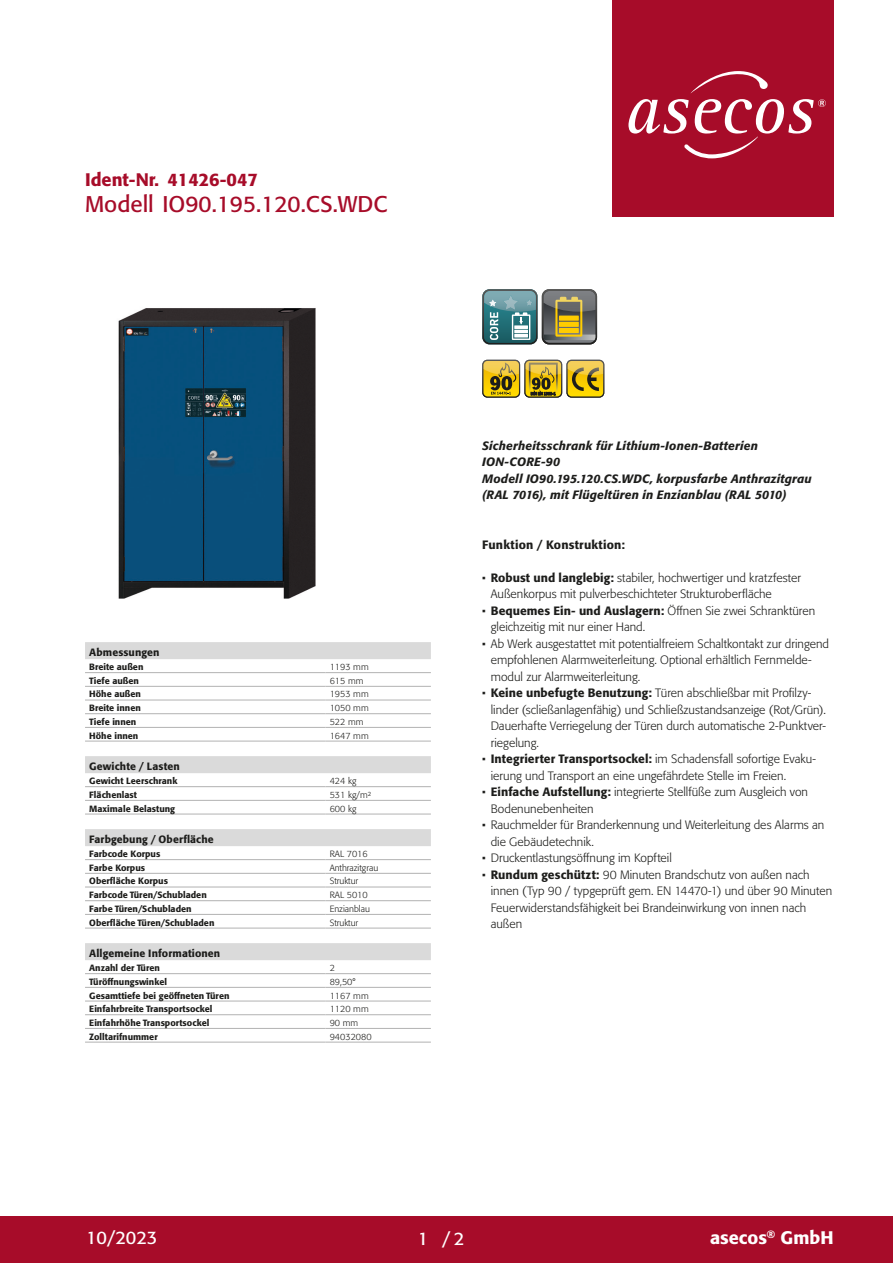
<style>
.page{position:relative;width:893px;height:1263px;background:#fff}
.page>*{position:absolute;margin:0;border:0;box-sizing:border-box;transform-origin:0 0}
.t1{font:22.5px "Formata Pro";color:#a70c29}
.t2{font:500 18px "Formata Pro";color:#a70c29}
.t3{font:500 18px "Formata Pro";color:#fff}
.t4{font:18px "Formata Pro";color:#fff}
.t5{font:300 12px/16.5px "Formata Pro";color:#1d1d1b}
.t6{font:italic 500 12px/16.5px "Formata Pro";letter-spacing:.015em;color:#1d1d1b}
.t7{font:500 12px "Formata Pro";letter-spacing:.015em;color:#1d1d1b}
.t8{font:500 10.5px "Formata Pro";letter-spacing:.01em;color:#1d1d1b}
.t9{font:500 9px "Formata Pro";color:#1d1d1b}
.t10{font:300 9px "Formata Pro";color:#1d1d1b}
.s1{font-weight:500}
</style>
<div class="page">
<div style="left:0;top:1216px;width:893px;height:47px;background:#a70c29"></div>
<div style="left:612px;top:0;width:221px;height:217px;background:#a70c29"></div>
<svg style="left:691px;top:71px;width:77px;height:22px"></svg>
<svg style="left:628px;top:99px;width:198px;height:60px"></svg>
<img style="left:118px;top:308px;width:198px;height:291px">
<div style="left:85px;top:642px;width:346px;height:17px;background:#dadada"></div>
<hr style="left:85px;top:672px;width:240px;height:1px;background:#b2b2b2">
<hr style="left:325px;top:672px;width:106px;height:1px;background:#b2b2b2">
<hr style="left:85px;top:686px;width:240px;height:1px;background:#b2b2b2">
<hr style="left:325px;top:686px;width:106px;height:1px;background:#b2b2b2">
<hr style="left:85px;top:700px;width:240px;height:1px;background:#b2b2b2">
<hr style="left:325px;top:700px;width:106px;height:1px;background:#b2b2b2">
<hr style="left:85px;top:713px;width:240px;height:1px;background:#b2b2b2">
<hr style="left:325px;top:713px;width:106px;height:1px;background:#b2b2b2">
<hr style="left:85px;top:727px;width:240px;height:1px;background:#b2b2b2">
<hr style="left:325px;top:727px;width:106px;height:1px;background:#b2b2b2">
<hr style="left:85px;top:741px;width:240px;height:1px;background:#b2b2b2">
<hr style="left:325px;top:741px;width:106px;height:1px;background:#b2b2b2">
<div style="left:85px;top:756px;width:346px;height:17px;background:#dadada"></div>
<hr style="left:85px;top:786px;width:240px;height:1px;background:#b2b2b2">
<hr style="left:325px;top:786px;width:106px;height:1px;background:#b2b2b2">
<hr style="left:85px;top:800px;width:240px;height:1px;background:#b2b2b2">
<hr style="left:325px;top:800px;width:106px;height:1px;background:#b2b2b2">
<hr style="left:85px;top:814px;width:240px;height:1px;background:#b2b2b2">
<hr style="left:325px;top:814px;width:106px;height:1px;background:#b2b2b2">
<div style="left:85px;top:829px;width:346px;height:17px;background:#dadada"></div>
<hr style="left:85px;top:859px;width:240px;height:1px;background:#b2b2b2">
<hr style="left:325px;top:859px;width:106px;height:1px;background:#b2b2b2">
<hr style="left:85px;top:873px;width:240px;height:1px;background:#b2b2b2">
<hr style="left:325px;top:873px;width:106px;height:1px;background:#b2b2b2">
<hr style="left:85px;top:887px;width:240px;height:1px;background:#b2b2b2">
<hr style="left:325px;top:887px;width:106px;height:1px;background:#b2b2b2">
<hr style="left:85px;top:900px;width:240px;height:1px;background:#b2b2b2">
<hr style="left:325px;top:900px;width:106px;height:1px;background:#b2b2b2">
<hr style="left:85px;top:914px;width:240px;height:1px;background:#b2b2b2">
<hr style="left:325px;top:914px;width:106px;height:1px;background:#b2b2b2">
<hr style="left:85px;top:928px;width:240px;height:1px;background:#b2b2b2">
<hr style="left:325px;top:928px;width:106px;height:1px;background:#b2b2b2">
<div style="left:85px;top:943px;width:346px;height:17px;background:#dadada"></div>
<hr style="left:85px;top:973px;width:240px;height:1px;background:#b2b2b2">
<hr style="left:325px;top:973px;width:106px;height:1px;background:#b2b2b2">
<hr style="left:85px;top:987px;width:240px;height:1px;background:#b2b2b2">
<hr style="left:325px;top:987px;width:106px;height:1px;background:#b2b2b2">
<hr style="left:85px;top:1001px;width:240px;height:1px;background:#b2b2b2">
<hr style="left:325px;top:1001px;width:106px;height:1px;background:#b2b2b2">
<hr style="left:85px;top:1014px;width:240px;height:1px;background:#b2b2b2">
<hr style="left:325px;top:1014px;width:106px;height:1px;background:#b2b2b2">
<hr style="left:85px;top:1028px;width:240px;height:1px;background:#b2b2b2">
<hr style="left:325px;top:1028px;width:106px;height:1px;background:#b2b2b2">
<hr style="left:85px;top:1042px;width:240px;height:1px;background:#b2b2b2">
<hr style="left:325px;top:1042px;width:106px;height:1px;background:#b2b2b2">
<svg style="left:482px;top:289px;width:115px;height:55px;background:#75897b"></svg>
<svg style="left:482px;top:360px;width:122px;height:38px;background:#bba237"></svg>
<h2 class="t2" style="left:85px;top:168px;width:174px">Ident-Nr. 41426-047</h2>
<h1 class="t1" style="left:85px;top:190px;width:304px">Modell IO90.195.120.CS.WDC</h1>
<p class="t8" style="left:89px;top:645px;width:72px">Abmessungen</p>
<p class="t9" style="left:89px;top:661px;width:56px">Breite außen</p>
<p class="t10" style="left:330px;top:661px;width:40px">1193 mm</p>
<p class="t9" style="left:89px;top:675px;width:51px">Tiefe außen</p>
<p class="t10" style="left:330px;top:675px;width:35px">615 mm</p>
<p class="t9" style="left:89px;top:688px;width:53px">Höhe außen</p>
<p class="t10" style="left:330px;top:689px;width:40px">1953 mm</p>
<p class="t9" style="left:89px;top:702px;width:53px">Breite innen</p>
<p class="t10" style="left:330px;top:702px;width:40px">1050 mm</p>
<p class="t9" style="left:89px;top:716px;width:49px">Tiefe innen</p>
<p class="t10" style="left:330px;top:716px;width:35px">522 mm</p>
<p class="t9" style="left:89px;top:729px;width:51px">Höhe innen</p>
<p class="t10" style="left:330px;top:730px;width:40px">1647 mm</p>
<p class="t8" style="left:89px;top:759px;width:92px">Gewichte / Lasten</p>
<p class="t9" style="left:89px;top:775px;width:90px">Gewicht Leerschrank</p>
<p class="t10" style="left:330px;top:775px;width:28px">424 kg</p>
<p class="t9" style="left:89px;top:789px;width:49px">Flächenlast</p>
<p class="t10" style="left:330px;top:789px;width:43px">531 kg/m²</p>
<p class="t9" style="left:89px;top:802px;width:87px">Maximale Belastung</p>
<p class="t10" style="left:330px;top:803px;width:28px">600 kg</p>
<p class="t8" style="left:89px;top:832px;width:126px">Farbgebung / Oberfläche</p>
<p class="t9" style="left:89px;top:848px;width:73px">Farbcode Korpus</p>
<p class="t10" style="left:330px;top:848px;width:40px">RAL 7016</p>
<p class="t9" style="left:89px;top:862px;width:57px">Farbe Korpus</p>
<p class="t10" style="left:330px;top:862px;width:50px">Anthrazitgrau</p>
<p class="t9" style="left:89px;top:875px;width:80px">Oberfläche Korpus</p>
<p class="t10" style="left:330px;top:876px;width:30px">Struktur</p>
<p class="t9" style="left:89px;top:889px;width:119px">Farbcode Türen/Schubladen</p>
<p class="t10" style="left:330px;top:889px;width:40px">RAL 5010</p>
<p class="t9" style="left:89px;top:903px;width:104px">Farbe Türen/Schubladen</p>
<p class="t10" style="left:330px;top:903px;width:42px">Enzianblau</p>
<p class="t9" style="left:89px;top:916px;width:127px">Oberfläche Türen/Schubladen</p>
<p class="t10" style="left:330px;top:917px;width:30px">Struktur</p>
<p class="t8" style="left:89px;top:946px;width:132px">Allgemeine Informationen</p>
<p class="t9" style="left:89px;top:962px;width:72px">Anzahl der Türen</p>
<p class="t10" style="left:330px;top:962px;width:7px">2</p>
<p class="t9" style="left:89px;top:976px;width:79px">Türöffnungswinkel</p>
<p class="t10" style="left:330px;top:976px;width:28px">89,50°</p>
<p class="t9" style="left:89px;top:989px;width:142px">Gesamttiefe bei geöffneten Türen</p>
<p class="t10" style="left:330px;top:990px;width:40px">1167 mm</p>
<p class="t9" style="left:89px;top:1003px;width:125px">Einfahrbreite Transportsockel</p>
<p class="t10" style="left:330px;top:1003px;width:40px">1120 mm</p>
<p class="t9" style="left:89px;top:1017px;width:122px">Einfahrhöhe Transportsockel</p>
<p class="t10" style="left:330px;top:1017px;width:30px">90 mm</p>
<p class="t9" style="left:89px;top:1030px;width:70px">Zolltarifnummer</p>
<p class="t10" style="left:330px;top:1031px;width:43px">94032080</p>
<p class="t6" style="left:482px;top:437px;width:331px">Sicherheitsschrank für Lithium-Ionen-Batterien ION-CORE-90<br>Modell IO90.195.120.CS.WDC, korpusfarbe Anthrazitgrau (RAL 7016), mit Flügeltüren in Enzianblau (RAL 5010)</p>
<p class="t7" style="left:482px;top:537px;width:144px">Funktion / Konstruktion:</p>
<p class="t5" style="left:491px;top:569px;width:312px;text-indent:-9px">• <span class="s1">Robust und langlebig:</span> stabiler, hochwertiger und kratzfester<br>Außenkorpus mit pulverbeschichteter Strukturoberfläche</p>
<p class="t5" style="left:491px;top:602px;width:326px;text-indent:-9px">• <span class="s1">Bequemes Ein- und Auslagern:</span> Öffnen Sie zwei Schranktüren gleichzeitig mit nur einer Hand.</p>
<p class="t5" style="left:491px;top:635px;width:340px;text-indent:-9px">• Ab Werk ausgestattet mit potentialfreiem Schaltkontakt zur dringend empfohlenen Alarmweiterleitung. Optional erhältlich Fernmelde&shy;modul zur Alarmweiterleitung.</p>
<p class="t5" style="left:491px;top:685px;width:337px;text-indent:-8px">• <span class="s1">Keine unbefugte Benutzung:</span> Türen abschließbar mit Profilzy&shy;linder (scließanlagenfähig) und Schließzustandsanzeige (Rot/Grün).<br>Dauerhafte Verriegelung der Türen durch automatische 2-Punktver&shy;riegelung.</p>
<p class="t5" style="left:491px;top:751px;width:327px;text-indent:-9px">• <span class="s1">Integrierter Transportsockel:</span> im Schadensfall sofortige Evaku&shy;ierung und Transport an eine ungefährdete Stelle im Freien.</p>
<p class="t5" style="left:491px;top:784px;width:319px;text-indent:-9px">• <span class="s1">Einfache Aufstellung:</span> integrierte Stellfüße zum Ausgleich von<br>Bodenunebenheiten</p>
<p class="t5" style="left:491px;top:817px;width:335px;text-indent:-9px">• Rauchmelder für Branderkennung und Weiterleitung des Alarms an die Gebäudetechnik.</p>
<p class="t5" style="left:482px;top:850px;width:191px">• Druckentlastungsöffnung im Kopfteil</p>
<p class="t5" style="left:491px;top:866px;width:343px;text-indent:-9px">• <span class="s1">Rundum geschützt:</span> 90 Minuten Brandschutz von außen nach innen (Typ 90 / typgeprüft gem. EN 14470-1) und über 90 Minuten Feuerwiderstandsfähigkeit bei Brandeinwirkung von innen nach außen</p>
<h2 class="t4" style="left:86px;top:1225px;width:73px">10/2023</h2>
<h2 class="t4" style="left:418px;top:1227px;width:48px">1 /2</h2>
<h2 class="t3" style="left:710px;top:1225px;width:125px">asecos<sup>®</sup> GmbH</h2>
</div>
